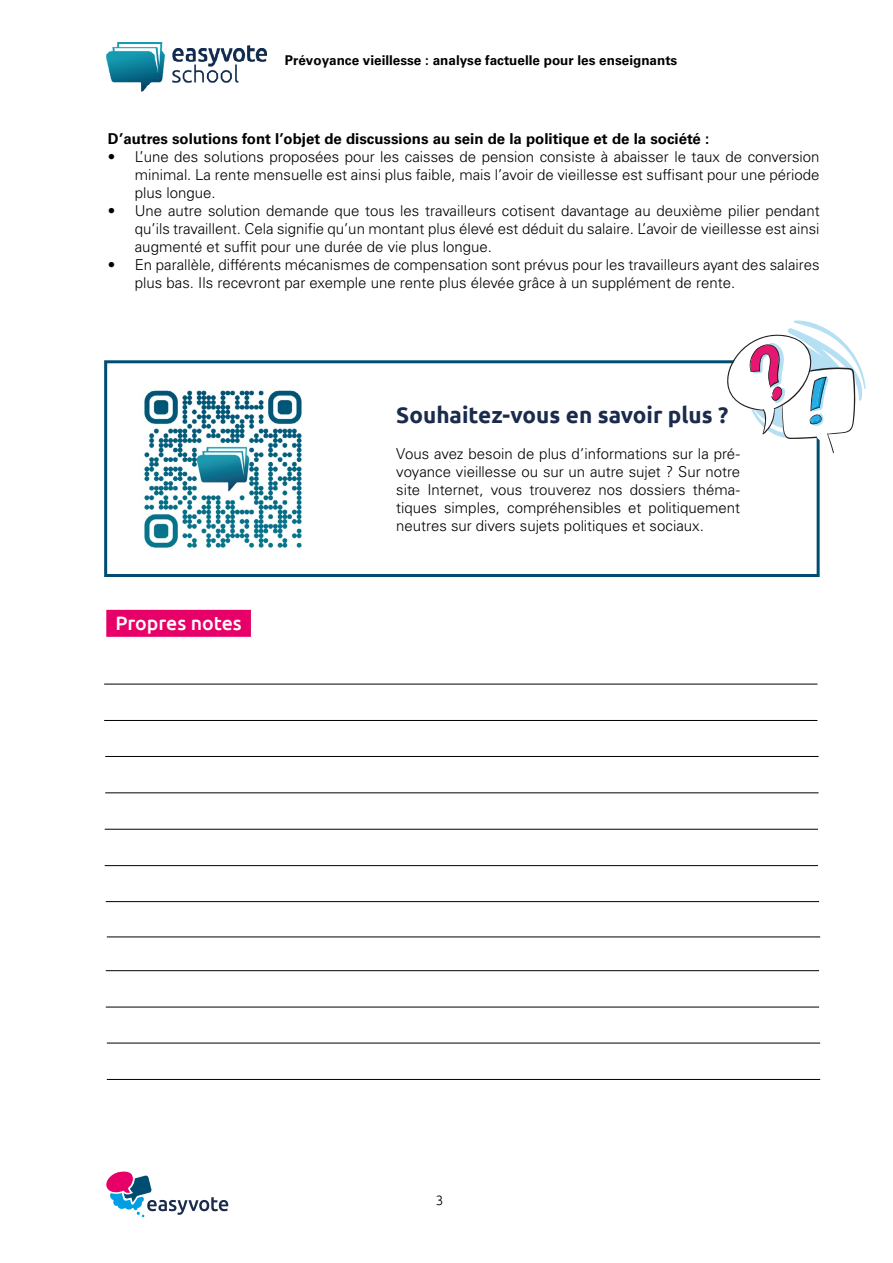
<style>
.page{position:relative;width:893px;height:1263px;background:#fff}
.page>*{position:absolute;margin:0;border:0;box-sizing:border-box;transform-origin:0 0}
.t1{font:700 22.5px "Ubuntu";color:#1a2b4c}
.t2{font:500 19.5px "Ubuntu";letter-spacing:-.005em;color:#fff}
.t3{font:300 15px/18px "Univers LT Std";color:#000;text-align:justify}
.t4{font:700 15px "Univers LT Std";color:#000}
.t5{font:700 13.5px "Univers";color:#000}
.t6{font:300 13.5px "Ubuntu";color:#000}
</style>
<div class="page">
<svg style="left:106px;top:1171px;width:122px;height:46px"></svg>
<img style="left:106px;top:43px;width:160px;height:49px">
<div style="left:104px;top:360px;width:716px;height:217px;border:3px solid #004d72"></div>
<svg style="left:726px;top:320px;width:140px;height:133px"></svg>
<img style="left:144px;top:390px;width:158px;height:158px">
<div style="left:106px;top:610px;width:145px;height:27px;background:#e60067"></div>
<hr style="left:104px;top:684px;width:713px;height:1px;background:#000">
<hr style="left:104px;top:720px;width:713px;height:1px;background:#000">
<hr style="left:105px;top:756px;width:713px;height:1px;background:#000">
<hr style="left:105px;top:792px;width:713px;height:1px;background:#000">
<hr style="left:105px;top:829px;width:713px;height:1px;background:#000">
<hr style="left:105px;top:865px;width:713px;height:1px;background:#000">
<hr style="left:106px;top:901px;width:713px;height:1px;background:#000">
<hr style="left:107px;top:936px;width:713px;height:1px;background:#000">
<hr style="left:106px;top:970px;width:713px;height:1px;background:#000">
<hr style="left:106px;top:1007px;width:713px;height:1px;background:#000">
<hr style="left:107px;top:1043px;width:713px;height:1px;background:#000">
<hr style="left:107px;top:1079px;width:713px;height:1px;background:#000">
<p class="t5" style="left:285px;top:53px;width:394px">Prévoyance vieillesse : analyse factuelle pour les enseignants</p>
<p class="t4" style="left:108px;top:130px;width:603px">D’autres solutions font l’objet de discussions au sein de la politique et de la société :</p>
<p class="t3" style="left:135px;top:148px;width:686px;text-indent:-27px">• L’une des solutions proposées pour les caisses de pension consiste à abaisser le taux de conversion minimal. La rente mensuelle est ainsi plus faible, mais l’avoir de vieillesse est suffisant pour une période plus longue.</p>
<p class="t3" style="left:135px;top:202px;width:686px;text-indent:-27px">• Une autre solution demande que tous les travailleurs cotisent davantage au deuxième pilier pendant qu’ils travaillent. Cela signifie qu’un montant plus élevé est déduit du salaire. L’avoir de vieillesse est ainsi augmenté et suffit pour une durée de vie plus longue.</p>
<p class="t3" style="left:135px;top:256px;width:686px;text-indent:-27px">• En parallèle, différents mécanismes de compensation sont prévus pour les travailleurs ayant des salaires plus bas. Ils recevront par exemple une rente plus élevée grâce à un supplément de rente.</p>
<h2 class="t2" style="left:115px;top:611px;width:128px">Propres notes</h2>
<h1 class="t1" style="left:396px;top:402px;width:334px">Souhaitez-vous en savoir plus ?</h1>
<p class="t3" style="left:396px;top:445px;width:345px">Vous avez besoin de plus d’informations sur la pré&shy;voyance vieillesse ou sur un autre sujet ? Sur notre site Internet, vous trouverez nos dossiers théma&shy;tiques simples, compréhensibles et politiquement neutres sur divers sujets politiques et sociaux.</p>
<p class="t6" style="left:436px;top:1192px;width:9px">3</p>
</div>
